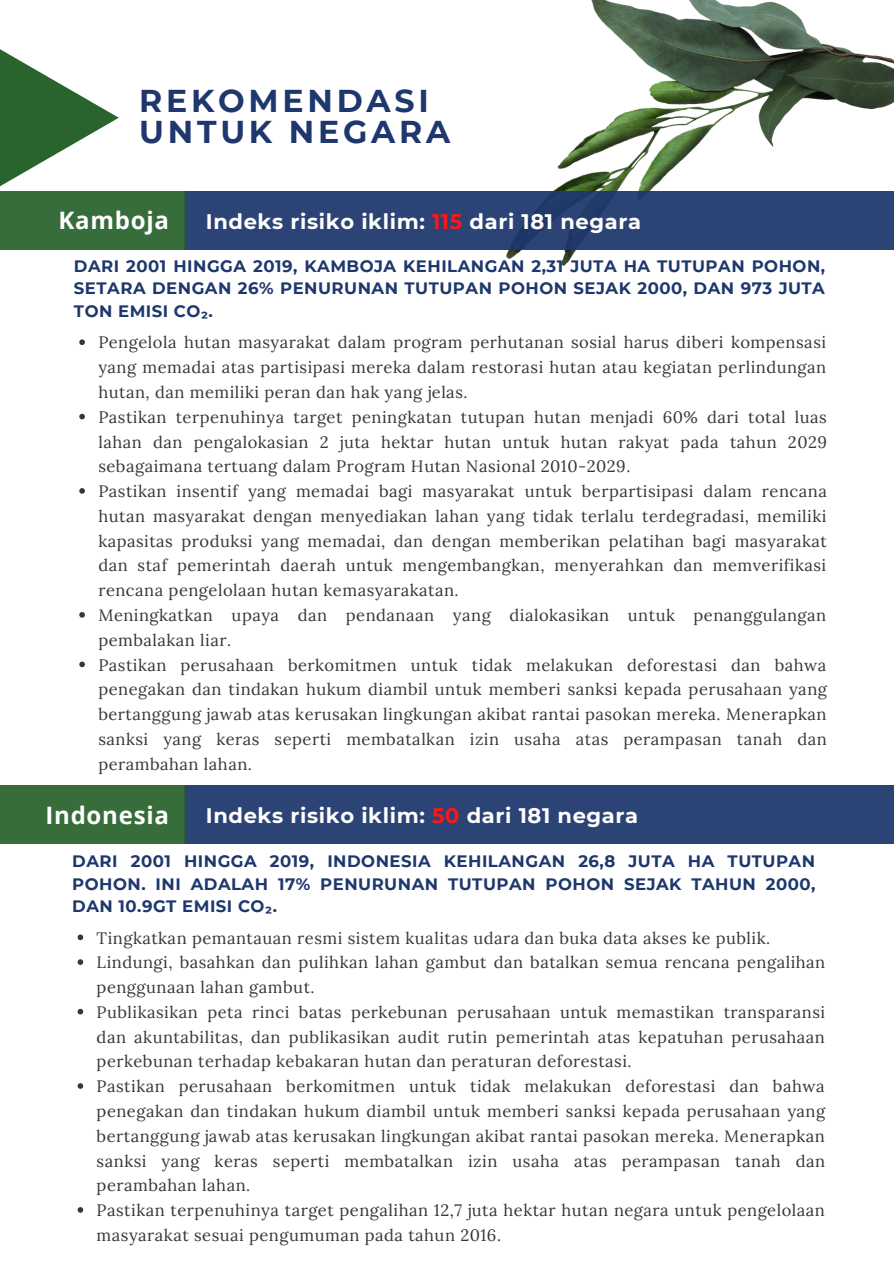
<style>
.page{position:relative;width:894px;height:1264px;background:#fff}
.page>*{position:absolute;margin:0;border:0;box-sizing:border-box;transform-origin:0 0}
.t1{font:700 31.5px/31.2px "Montserrat";letter-spacing:.12em;color:#1e376d}
.t2{font:700 24px "Open Sans";letter-spacing:.03em;color:#fff}
.t3{font:700 21px "Montserrat";letter-spacing:.03em;color:#fff}
.t4{font:16.5px/24.8px "Lora";letter-spacing:.03em;color:#383737;text-align:justify}
.t5{font:700 16.5px/22.5px "Montserrat";letter-spacing:.03em;color:#1e376d;text-align:justify}
.s1{color:#ff1616}
</style>
<div class="page">
<img style="left:506px;top:0;width:387px;height:265px">
<div style="left:185px;top:190px;width:708px;height:59px;background:#2c4376"></div>
<div style="left:0;top:190px;width:185px;height:59px;background:#376d3a"></div>
<svg style="left:0;top:49px;width:119px;height:137px"></svg>
<svg style="left:79px;top:339px;width:6px;height:6px"></svg>
<svg style="left:79px;top:414px;width:6px;height:5px"></svg>
<svg style="left:79px;top:488px;width:6px;height:6px"></svg>
<svg style="left:79px;top:612px;width:6px;height:5px"></svg>
<svg style="left:79px;top:661px;width:6px;height:6px"></svg>
<svg style="left:78px;top:934px;width:5px;height:6px"></svg>
<svg style="left:78px;top:959px;width:5px;height:5px"></svg>
<svg style="left:78px;top:1008px;width:5px;height:6px"></svg>
<svg style="left:78px;top:1083px;width:5px;height:5px"></svg>
<svg style="left:78px;top:1207px;width:5px;height:5px"></svg>
<div style="left:185px;top:785px;width:708px;height:59px;background:#2c4376"></div>
<div style="left:0;top:785px;width:185px;height:59px;background:#376d3a"></div>
<p class="t1" style="left:139px;top:85px;width:312px">REKOMENDASI<br>UNTUK NEGARA</p>
<p class="t2" style="left:59px;top:203px;width:112px">Kamboja</p>
<p class="t3" style="left:206px;top:208px;width:436px">Indeks risiko iklim: <span class="s1">115</span> dari 181 negara</p>
<p class="t5" style="left:74px;top:255px;width:752px">DARI 2001 HINGGA 2019, KAMBOJA KEHILANGAN 2,31 JUTA HA TUTUPAN POHON, SETARA DENGAN 26% PENURUNAN TUTUPAN POHON SEJAK 2000, DAN 973 JUTA TON EMISI CO₂.</p>
<p class="t4" style="left:98px;top:330px;width:729px">Pengelola hutan masyarakat dalam program perhutanan sosial harus diberi kompensasi yang memadai atas partisipasi mereka dalam restorasi hutan atau kegiatan perlindungan hutan, dan memiliki peran dan hak yang jelas.</p>
<p class="t4" style="left:98px;top:404px;width:730px">Pastikan terpenuhinya target peningkatan tutupan hutan menjadi 60% dari total luas lahan dan pengalokasian 2 juta hektar hutan untuk hutan rakyat pada tahun 2029 sebagaimana tertuang dalam Program Hutan Nasional 2010-2029.</p>
<p class="t4" style="left:98px;top:478px;width:729px">Pastikan insentif yang memadai bagi masyarakat untuk berpartisipasi dalam rencana hutan masyarakat dengan menyediakan lahan yang tidak terlalu terdegradasi, memiliki kapasitas produksi yang memadai, dan dengan memberikan pelatihan bagi masyarakat dan staf pemerintah daerah untuk mengembangkan, menyerahkan dan memverifikasi rencana pengelolaan hutan kemasyarakatan.</p>
<p class="t4" style="left:98px;top:602px;width:729px">Meningkatkan upaya dan pendanaan yang dialokasikan untuk penanggulangan pembalakan liar.</p>
<p class="t4" style="left:98px;top:652px;width:730px">Pastikan perusahaan berkomitmen untuk tidak melakukan deforestasi dan bahwa penegakan dan tindakan hukum diambil untuk memberi sanksi kepada perusahaan yang bertanggung jawab atas kerusakan lingkungan akibat rantai pasokan mereka. Menerapkan sanksi yang keras seperti membatalkan izin usaha atas perampasan tanah dan perambahan lahan.</p>
<p class="t2" style="left:45px;top:797px;width:125px">Indonesia</p>
<p class="t3" style="left:206px;top:802px;width:434px">Indeks risiko iklim: <span class="s1">50</span> dari 181 negara</p>
<p class="t5" style="left:72px;top:849px;width:744px">DARI 2001 HINGGA 2019, INDONESIA KEHILANGAN 26,8 JUTA HA TUTUPAN POHON. INI ADALAH 17% PENURUNAN TUTUPAN POHON SEJAK TAHUN 2000, DAN 10.9GT EMISI CO₂.</p>
<p class="t4" style="left:97px;top:925px;width:674px">Tingkatkan pemantauan resmi sistem kualitas udara dan buka data akses ke publik.</p>
<p class="t4" style="left:97px;top:949px;width:730px">Lindungi, basahkan dan pulihkan lahan gambut dan batalkan semua rencana pengalihan penggunaan lahan gambut.</p>
<p class="t4" style="left:97px;top:999px;width:729px">Publikasikan peta rinci batas perkebunan perusahaan untuk memastikan transparansi dan akuntabilitas, dan publikasikan audit rutin pemerintah atas kepatuhan perusahaan perkebunan terhadap kebakaran hutan dan peraturan deforestasi.</p>
<p class="t4" style="left:97px;top:1073px;width:730px">Pastikan perusahaan berkomitmen untuk tidak melakukan deforestasi dan bahwa penegakan dan tindakan hukum diambil untuk memberi sanksi kepada perusahaan yang bertanggung jawab atas kerusakan lingkungan akibat rantai pasokan mereka. Menerapkan sanksi yang keras seperti membatalkan izin usaha atas perampasan tanah dan perambahan lahan.</p>
<p class="t4" style="left:97px;top:1197px;width:729px">Pastikan terpenuhinya target pengalihan 12,7 juta hektar hutan negara untuk pengelolaan masyarakat sesuai pengumuman pada tahun 2016.</p>
</div>
